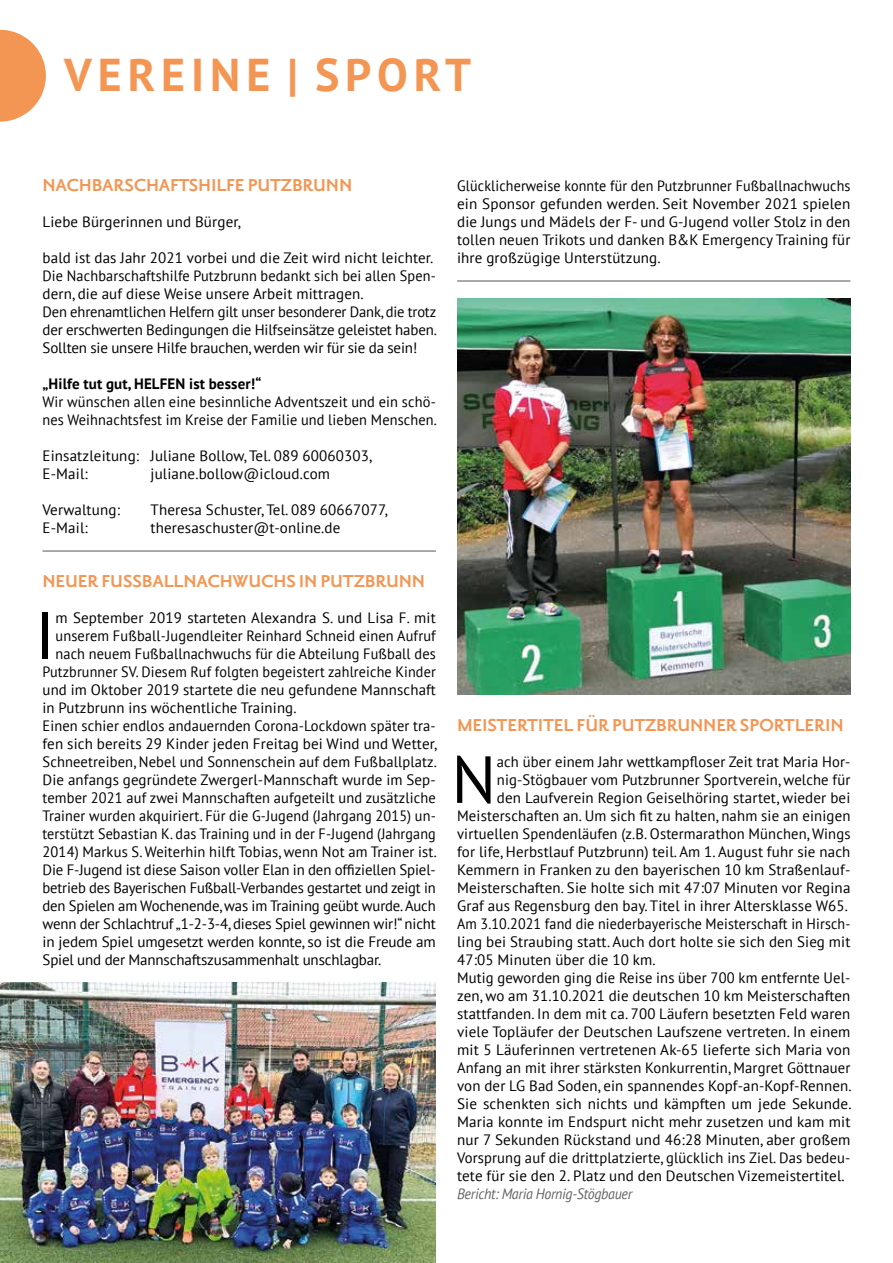
<style>
.page{position:relative;width:893px;height:1263px;background:#fff}
.page>*{position:absolute;margin:0;border:0;box-sizing:border-box;transform-origin:0 0}
.t1{font:66.45px "PT Sans";color:#000}
.t2{font:700 45.9px "PT Sans";letter-spacing:.13em;color:#f39654}
.t3{font:700 21px "Priori Sans OT";letter-spacing:-.01em;color:#f39654}
.t4{font:15px/18px "PT Sans";letter-spacing:.01em;color:#000}
.t5{font:15px/18px "PT Sans";letter-spacing:-.01em;color:#000}
.t6{font:15px/18px "PT Sans";letter-spacing:.01em;color:#000;text-align:justify;scale:.94 1}
.t7{font:15px/18px "PT Sans";letter-spacing:.01em;color:#000;scale:.96 1}
.t8{font:15px "PT Sans";letter-spacing:.01em;color:#000;scale:.95 1}
.t9{font:700 15px "PT Sans";letter-spacing:.01em;color:#000}
.t10{font:italic 15px "PT Sans";letter-spacing:-.02em;color:#636362;scale:.93 1}
</style>
<div class="page">
<hr style="left:43px;top:551px;width:393px;height:1px;background:#565656">
<hr style="left:457px;top:281px;width:393px;height:1px;background:#565656">
<svg style="left:0;top:30px;width:46px;height:92px"></svg>
<img style="left:457px;top:299px;width:393px;height:396px">
<img style="left:0;top:983px;width:436px;height:280px">
<h2 class="t2" style="left:64px;top:44px;width:408px">VEREINE | SPORT</h2>
<h3 class="t3" style="left:43px;top:174px;width:311px">NACHBARSCHAFTSHILFE PUTZBRUNN</h3>
<p class="t4" style="left:43px;top:212px;width:200px">Liebe Bürgerinnen und Bürger,</p>
<p class="t5" style="left:43px;top:248px;width:396px">bald ist das Jahr 2021 vorbei und die Zeit wird nicht leichter.<br>Die Nachbarschaftshilfe Putzbrunn bedankt sich bei allen Spen&shy;dern, die auf diese Weise unsere Arbeit mittragen.<br>Den ehrenamtlichen Helfern gilt unser besonderer Dank, die trotz der erschwerten Bedingungen die Hilfseinsätze geleistet haben.<br>Sollten sie unsere Hilfe brauchen, werden wir für sie da sein!</p>
<p class="t9" style="left:43px;top:374px;width:220px">„Hilfe tut gut, HELFEN ist besser!“</p>
<p class="t7" style="left:43px;top:392px;width:412px">Wir wünschen allen eine besinnliche Adventszeit und ein schö&shy;nes Weihnachtsfest im Kreise der Familie und lieben Menschen.</p>
<p class="t4" style="left:43px;top:446px;width:331px">Einsatzleitung: Juliane Bollow, Tel. 089 60060303,<br>E-Mail:</p>
<p class="t4" style="left:151px;top:464px;width:181px">juliane.bollow@icloud.com</p>
<p class="t4" style="left:43px;top:500px;width:79px">Verwaltung:</p>
<p class="t4" style="left:151px;top:500px;width:239px">Theresa Schuster, Tel. 089 60667077,</p>
<p class="t4" style="left:43px;top:518px;width:47px">E-Mail:</p>
<p class="t4" style="left:151px;top:518px;width:191px">theresaschuster@t-online.de</p>
<h3 class="t3" style="left:43px;top:570px;width:384px">NEUER FUSSBALLNACHWUCHS IN PUTZBRUNN</h3>
<h1 class="t1" style="left:36px;top:593px;width:21px">I</h1>
<p class="t4" style="left:55px;top:608px;width:382px">m September 2019 starteten Alexandra S. und Lisa F. mit</p>
<p class="t7" style="left:55px;top:626px;width:398px">unserem Fußball-Jugendleiter Reinhard Schneid einen Aufruf</p>
<p class="t8" style="left:55px;top:644px;width:402px">nach neuem Fußballnachwuchs für die Abteilung Fußball des</p>
<p class="t6" style="left:43px;top:662px;width:420px">Putzbrunner SV. Diesem Ruf folgten begeistert zahlreiche Kinder</p>
<p class="t4" style="left:43px;top:680px;width:395px">und im Oktober 2019 startete die neu gefundene Mannschaft</p>
<p class="t4" style="left:43px;top:698px;width:256px">in Putzbrunn ins wöchentliche Training.</p>
<p class="t7" style="left:43px;top:716px;width:411px">Einen schier endlos andauernden Corona-Lockdown später tra-</p>
<p class="t4" style="left:43px;top:734px;width:396px">fen sich bereits 29 Kinder jeden Freitag bei Wind und Wetter,</p>
<p class="t4" style="left:43px;top:752px;width:396px">Schneetreiben, Nebel und Sonnenschein auf dem Fußballplatz.</p>
<p class="t4" style="left:43px;top:770px;width:395px">Die anfangs gegründete Zwergerl-Mannschaft wurde im Sep-</p>
<p class="t7" style="left:43px;top:788px;width:411px">tember 2021 auf zwei Mannschaften aufgeteilt und zusätzliche</p>
<p class="t8" style="left:43px;top:806px;width:416px">Trainer wurden akquiriert. Für die G-Jugend (Jahrgang 2015) un-</p>
<p class="t6" style="left:43px;top:824px;width:420px">terstützt Sebastian K. das Training und in der F-Jugend (Jahrgang</p>
<p class="t4" style="left:43px;top:842px;width:396px">2014) Markus S. Weiterhin hilft Tobias, wenn Not am Trainer ist.</p>
<p class="t5" style="left:43px;top:860px;width:395px">Die F-Jugend ist diese Saison voller Elan in den offiziellen Spiel-</p>
<p class="t5" style="left:43px;top:878px;width:395px">betrieb des Bayerischen Fußball-Verbandes gestartet und zeigt in</p>
<p class="t5" style="left:43px;top:896px;width:395px">den Spielen am Wochenende, was im Training geübt wurde. Auch</p>
<p class="t5" style="left:43px;top:914px;width:395px">wenn der Schlachtruf „1-2-3-4, dieses Spiel gewinnen wir!“ nicht</p>
<p class="t5" style="left:43px;top:932px;width:395px">in jedem Spiel umgesetzt werden konnte, so ist die Freude am</p>
<p class="t5" style="left:43px;top:950px;width:340px">Spiel und der Mannschaftszusammenhalt unschlagbar.</p>
<p class="t6" style="left:457px;top:176px;width:420px">Glücklicherweise konnte für den Putzbrunner Fußballnachwuchs ein Sponsor gefunden werden. Seit November 2021 spielen die Jungs und Mädels der F- und G-Jugend voller Stolz in den tollen neuen Trikots und danken B&amp;K Emergency Training für ihre großzügige Unterstützung.</p>
<h3 class="t3" style="left:457px;top:714px;width:388px">MEISTERTITEL FÜR PUTZBRUNNER SPORTLERIN</h3>
<h1 class="t1" style="left:451px;top:737px;width:46px">N</h1>
<p class="t4" style="left:497px;top:752px;width:355px">ach über einem Jahr wettkampfloser Zeit trat Maria Hor-</p>
<p class="t4" style="left:497px;top:770px;width:355px">nig-Stögbauer vom Putzbrunner Sportverein, welche für</p>
<p class="t4" style="left:497px;top:788px;width:355px">den Laufverein Region Geiselhöring startet, wieder bei</p>
<p class="t4" style="left:457px;top:806px;width:395px">Meisterschaften an. Um sich fit zu halten, nahm sie an einigen</p>
<p class="t4" style="left:457px;top:824px;width:395px">virtuellen Spendenläufen (z.B. Ostermarathon München, Wings</p>
<p class="t4" style="left:457px;top:842px;width:395px">for life, Herbstlauf Putzbrunn) teil. Am 1. August fuhr sie nach</p>
<p class="t4" style="left:457px;top:860px;width:395px">Kemmern in Franken zu den bayerischen 10 km Straßenlauf-</p>
<p class="t4" style="left:457px;top:878px;width:395px">Meisterschaften. Sie holte sich mit 47:07 Minuten vor Regina</p>
<p class="t4" style="left:457px;top:896px;width:392px">Graf aus Regensburg den bay. Titel in ihrer Altersklasse W65.</p>
<p class="t6" style="left:457px;top:914px;width:420px">Am 3.10.2021 fand die niederbayerische Meisterschaft in Hirsch-</p>
<p class="t4" style="left:457px;top:932px;width:395px">ling bei Straubing statt. Auch dort holte sie sich den Sieg mit</p>
<p class="t4" style="left:457px;top:950px;width:200px">47:05 Minuten über die 10 km.</p>
<p class="t4" style="left:457px;top:968px;width:395px">Mutig geworden ging die Reise ins über 700 km entfernte Uel-</p>
<p class="t4" style="left:457px;top:986px;width:395px">zen, wo am 31.10.2021 die deutschen 10 km Meisterschaften</p>
<p class="t4" style="left:457px;top:1004px;width:395px">stattfanden. In dem mit ca. 700 Läufern besetzten Feld waren</p>
<p class="t4" style="left:457px;top:1022px;width:395px">viele Topläufer der Deutschen Laufszene vertreten. In einem</p>
<p class="t4" style="left:457px;top:1040px;width:395px">mit 5 Läuferinnen vertretenen Ak-65 lieferte sich Maria von</p>
<p class="t4" style="left:457px;top:1058px;width:395px">Anfang an mit ihrer stärksten Konkurrentin, Margret Göttnauer</p>
<p class="t4" style="left:457px;top:1076px;width:396px">von der LG Bad Soden, ein spannendes Kopf-an-Kopf-Rennen.</p>
<p class="t4" style="left:457px;top:1094px;width:396px">Sie schenkten sich nichts und kämpften um jede Sekunde.</p>
<p class="t4" style="left:457px;top:1112px;width:395px">Maria konnte im Endspurt nicht mehr zusetzen und kam mit</p>
<p class="t4" style="left:457px;top:1130px;width:395px">nur 7 Sekunden Rückstand und 46:28 Minuten, aber großem</p>
<p class="t4" style="left:457px;top:1148px;width:395px">Vorsprung auf die drittplatzierte, glücklich ins Ziel. Das bedeu-</p>
<p class="t4" style="left:457px;top:1166px;width:389px">tete für sie den 2. Platz und den Deutschen Vizemeistertitel.</p>
<p class="t10" style="left:457px;top:1184px;width:190px">Bericht: Maria Hornig-Stögbauer</p>
</div>
